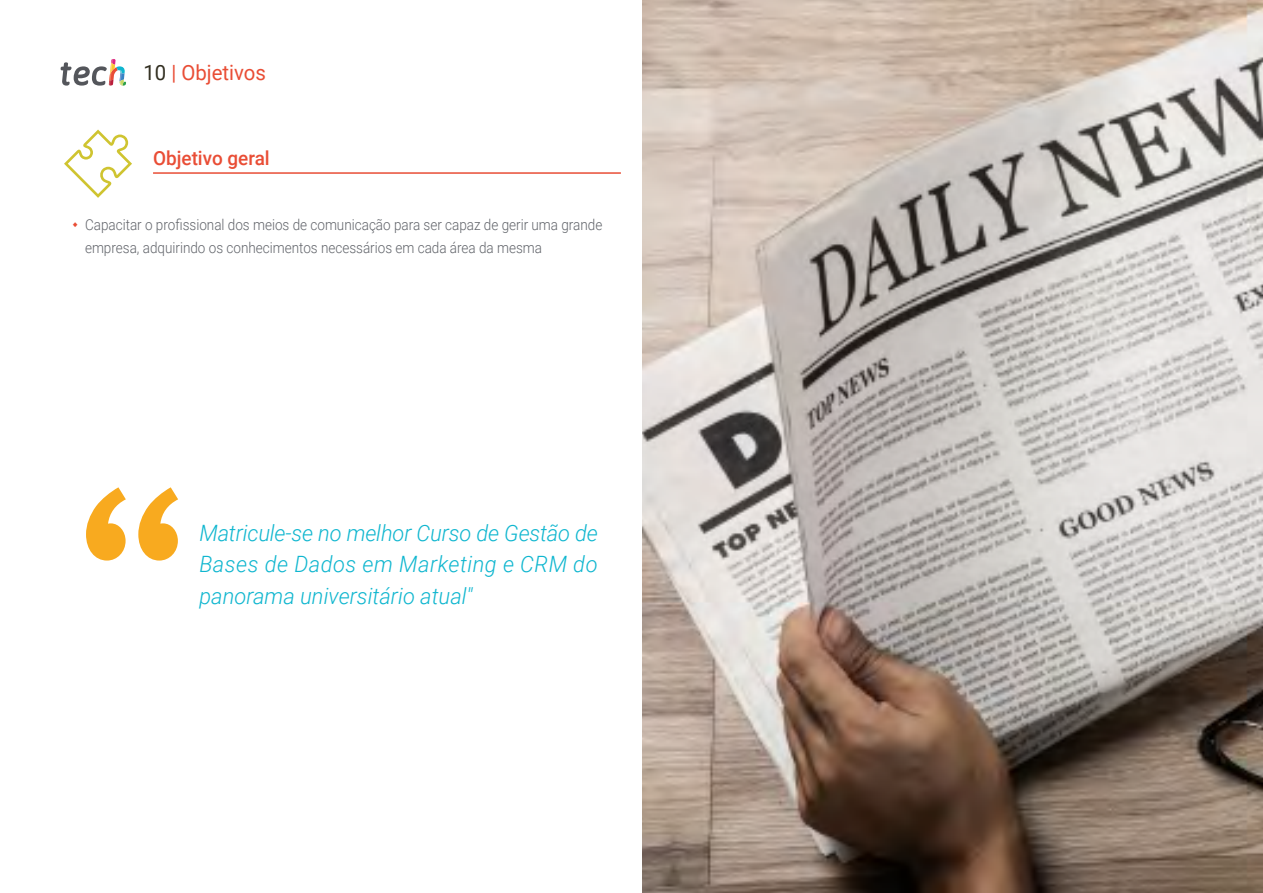
<style>
.page{position:relative;width:1263px;height:893px;background:#fff}
.page>*{position:absolute;margin:0;border:0;box-sizing:border-box;transform-origin:0 0}
.t1{font:italic 300 22.5px/31.5px "Roboto";color:#0fb6cf;text-align:justify}
.t2{font:21px "Roboto";color:#e94d35}
.t3{font:500 19.5px "Roboto";color:#e94d35}
.t4{font:300 15px/22.5px "Roboto";color:#61646a;scale:.9 1}
.s1{color:#312e20}
.s2{color:#e94d36}
</style>
<div class="page">
<hr style="left:153px;top:173px;width:468px;height:1px;background:#e94d35">
<svg style="left:64px;top:130px;width:68px;height:68px"></svg>
<svg style="left:86px;top:487px;width:92px;height:74px"></svg>
<img style="left:642px;top:0;width:621px;height:893px">
<svg style="left:61px;top:59px;width:65px;height:27px"></svg>
<h2 class="t2" style="left:144px;top:57px;width:124px"><span class="s1">10</span> <span class="s2">|</span> Objetivos</h2>
<h3 class="t3" style="left:153px;top:144px;width:118px">Objetivo geral</h3>
<p class="t4" style="left:85px;top:213px;width:576px">Capacitar o profissional dos meios de comunicação para ser capaz de gerir uma grande empresa, adquirindo os conhecimentos necessários em cada área da mesma</p>
<h1 class="t1" style="left:199px;top:516px;width:400px">Matricule-se no melhor Curso de Gestão de Bases de Dados em Marketing e CRM do panorama universitário atual"</h1>
</div>
